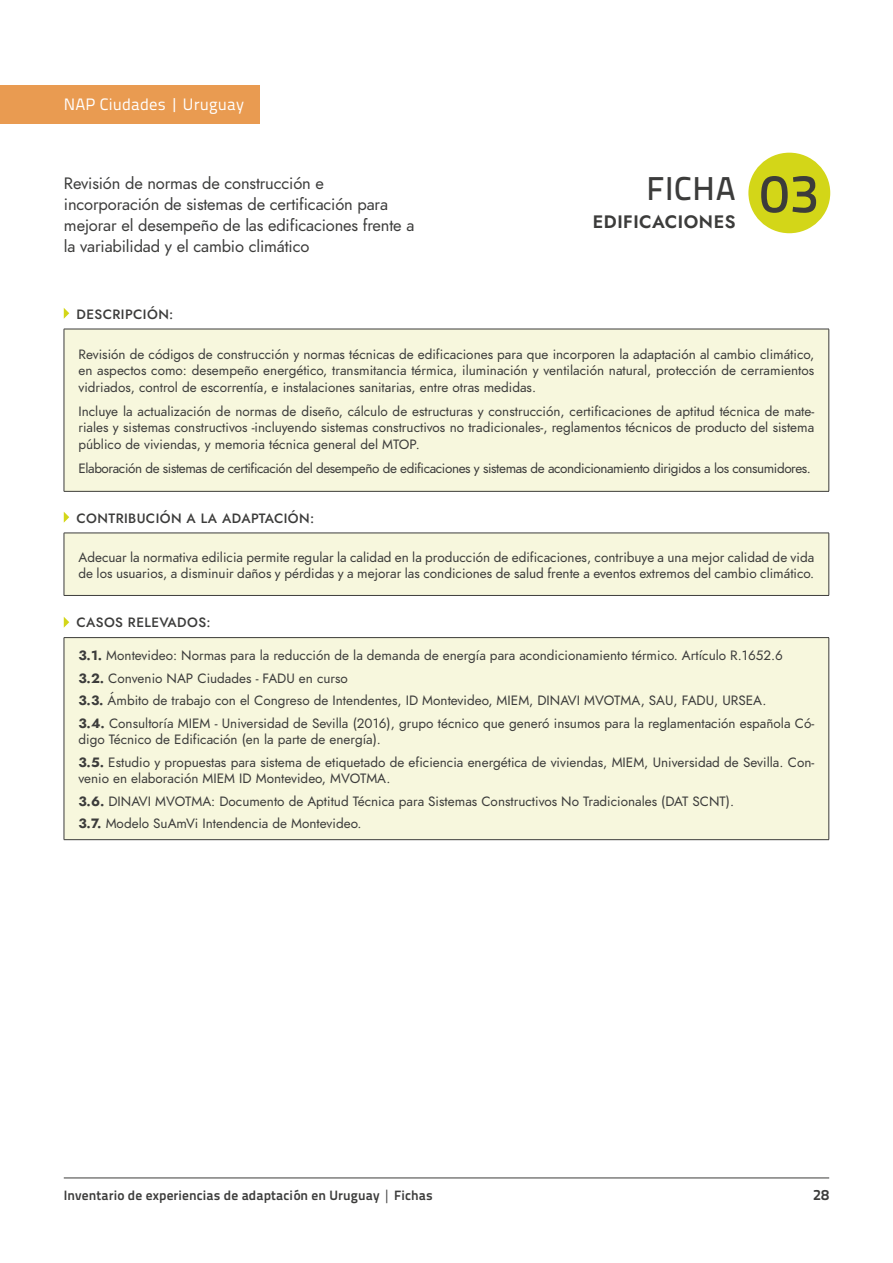
<style>
.page{position:relative;width:893px;height:1263px;background:#fff}
.page>*{position:absolute;margin:0;border:0;box-sizing:border-box;transform-origin:0 0}
.t1{font:33px "Titillium Text 14 L 600 wt";letter-spacing:.02em;color:#3c3c3b}
.t2{font:18px "Jost Semi";letter-spacing:.03em;color:#3c3c3b}
.t3{font:16.5px/21px "Jost";letter-spacing:-.01em;color:#3c3c3b}
.t4{font:16.5px "Titillium Text 14 L 400 wt";letter-spacing:.01em;color:#fff}
.t5{font:15px "Titillium Text 14 L 800 wt";color:#3c3c3b}
.t6{font:13.5px/22.5px "Jost";color:#3c3c3b}
.t7{font:13.5px "Jost";letter-spacing:-.03em;color:#3c3c3b}
.t8{font:500 13.5px "Jost";letter-spacing:.03em;color:#3c3c3b}
.t9{font:13.5px "Titillium Text 14 L 800 wt";letter-spacing:.01em;color:#3c3c3b}
.s1{font-size:54px}
.s2{font-weight:700}
.s3{font-family:"Open Sans"}
</style>
<div class="page">
<hr style="left:64px;top:1178px;width:765px;height:1px;background:#3c3c3b">
<div style="left:0;top:85px;width:259px;height:38px;background:#e99b51"></div>
<div style="left:64px;top:329px;width:765px;height:162px;background:#f7f7dd"></div>
<hr style="left:64px;top:329px;width:765px;height:1px;background:#3c3c3b">
<hr style="left:64px;top:329px;width:1px;height:162px;background:#3c3c3b">
<hr style="left:829px;top:329px;width:1px;height:162px;background:#3c3c3b">
<hr style="left:64px;top:491px;width:765px;height:1px;background:#3c3c3b">
<div style="left:64px;top:533px;width:765px;height:62px;background:#f7f7dd"></div>
<hr style="left:64px;top:533px;width:765px;height:1px;background:#3c3c3b">
<hr style="left:64px;top:533px;width:1px;height:62px;background:#3c3c3b">
<hr style="left:829px;top:533px;width:1px;height:62px;background:#3c3c3b">
<hr style="left:64px;top:595px;width:765px;height:1px;background:#3c3c3b">
<div style="left:64px;top:638px;width:765px;height:202px;background:#f7f7dd"></div>
<hr style="left:64px;top:637px;width:765px;height:1px;background:#3c3c3b">
<hr style="left:64px;top:638px;width:1px;height:201px;background:#3c3c3b">
<hr style="left:829px;top:638px;width:1px;height:201px;background:#3c3c3b">
<hr style="left:64px;top:839px;width:765px;height:1px;background:#3c3c3b">
<svg style="left:64px;top:308px;width:5px;height:11px"></svg>
<svg style="left:64px;top:512px;width:5px;height:11px"></svg>
<svg style="left:64px;top:617px;width:5px;height:11px"></svg>
<div style="left:748px;top:153px;width:82px;height:80px;background:#d3d618;border-radius:50%"></div>
<p class="t4" style="left:64px;top:95px;width:182px">NAP Ciudades | Uruguay</p>
<p class="t3" style="left:64px;top:172px;width:352px">Revisión de normas de construcción e incorporación de sistemas de certificación para mejorar el desempeño de las edificaciones frente a la variabilidad y el cambio climático</p>
<p class="t8" style="left:77px;top:305px;width:98px">DESCRIPCIÓN:</p>
<h1 class="t1" style="left:646px;top:168px;width:174px">FICHA <span class="s1">03</span></h1>
<h2 class="t2" style="left:593px;top:209px;width:144px">EDIFICACIONES</h2>
<p class="t6" style="left:78px;top:346px;width:737px;line-height:16.5px;text-align:justify">Revisión de códigos de construcción y normas técnicas de edificaciones para que incorporen la adaptación al cambio climático, en aspectos como: desempeño energético, transmitancia térmica, iluminación y ventilación natural, protección de cerramientos vidriados, control de escorrentía, e instalaciones sanitarias, entre otras medidas.</p>
<p class="t6" style="left:78px;top:403px;width:737px;line-height:16.5px;text-align:justify">Incluye la actualización de normas de diseño, cálculo de estructuras y construcción, certificaciones de aptitud técnica de mate&shy;riales y sistemas constructivos -incluyendo sistemas constructivos no tradicionales-, reglamentos técnicos de producto del sistema público de viviendas, y memoria técnica general del MTOP.</p>
<p class="t7" style="left:78px;top:459px;width:734px">Elaboración de sistemas de certificación del desempeño de edificaciones y sistemas de acondicionamiento dirigidos a los consumidores.</p>
<p class="t8" style="left:77px;top:509px;width:239px">CONTRIBUCIÓN A LA ADAPTACIÓN:</p>
<p class="t6" style="left:78px;top:549px;width:737px;line-height:16.5px">Adecuar la normativa edilicia permite regular la calidad en la producción de edificaciones, contribuye a una mejor calidad de vida de los usuarios, a disminuir daños y pérdidas y a mejorar las condiciones de salud frente a eventos extremos del cambio climático.</p>
<p class="t8" style="left:77px;top:613px;width:136px">CASOS RELEVADOS:</p>
<p class="t6" style="left:78px;top:644px;width:737px"><span class="s2">3.1.</span> Montevideo: Normas para la reducción de la demanda de energía para acondicionamiento térmico. Artículo R.1652.6<br><span class="s2">3.2.</span> Convenio NAP Ciudades - FADU en curso<br><span class="s2">3.3.</span> Ámbito de trabajo con el Congreso de Intendentes, ID Montevideo, MIEM, DINAVI MVOTMA, SAU, FADU, URSEA.<br><span class="s2">3.4.</span> Consultoría MIEM - Universidad de Sevilla (2016), grupo técnico que generó insumos para la reglamentación española Có-</p>
<p class="t6" style="left:78px;top:728px;width:737px">digo Técnico de Edificación (en la parte de energía).<br><span class="s2">3.5.</span> Estudio y propuestas para sistema de etiquetado de eficiencia energética de viviendas, MIEM, Universidad de Sevilla. Con-</p>
<p class="t6" style="left:78px;top:767px;width:657px">venio en elaboración MIEM ID Montevideo, MVOTMA.<br><span class="s2">3.6.</span> DINAVI MVOTMA: Documento de Aptitud Técnica para Sistemas Constructivos No Tradicionales (DAT SCNT).<br><span class="s2">3.7.</span> Modelo SuAmVi Intendencia de Montevideo.</p>
<p class="t9" style="left:64px;top:1187px;width:370px">Inventario de experiencias de adaptación en Uruguay <span class="s3">|</span> Fichas</p>
<p class="t5" style="left:813px;top:1185px;width:18px">28</p>
</div>
